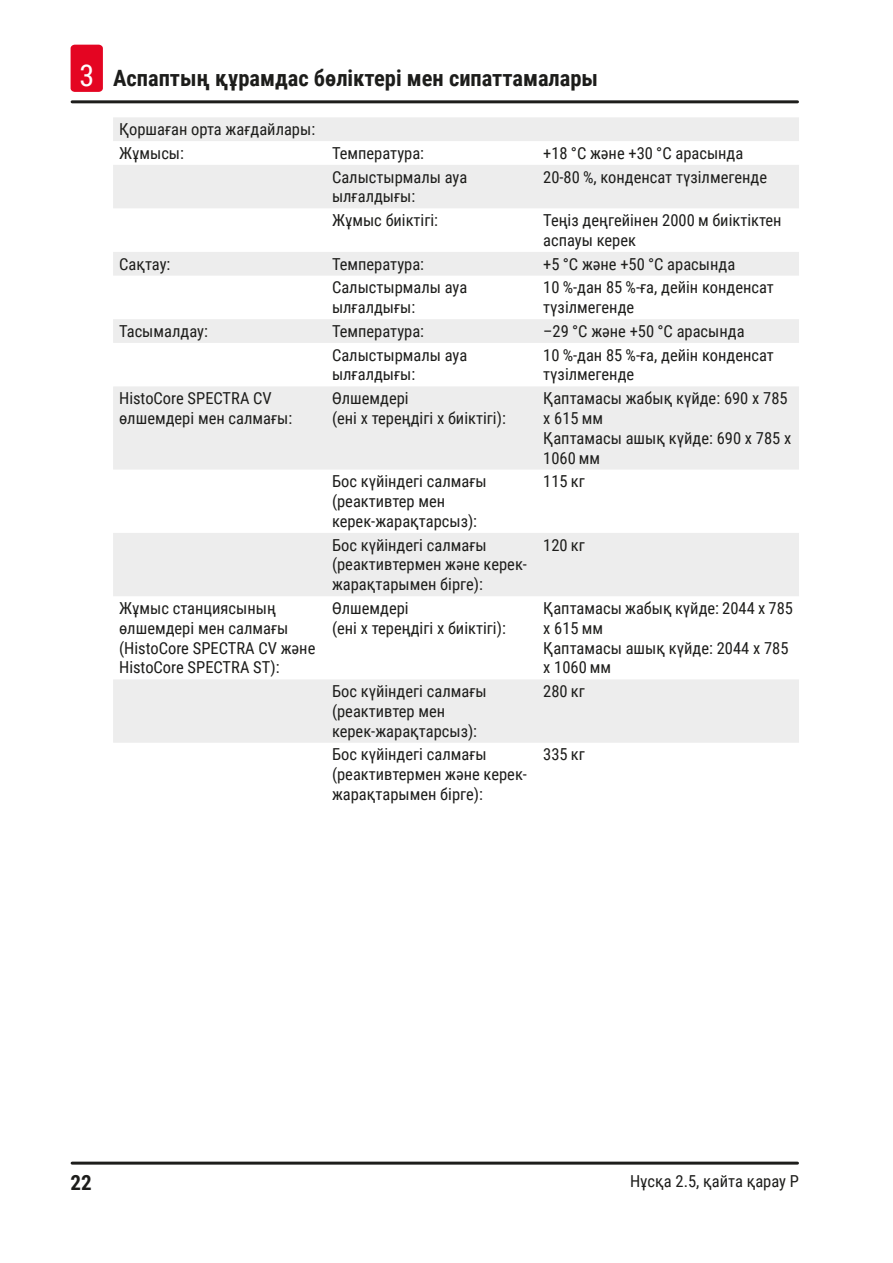
<style>
.page{position:relative;width:893px;height:1263px;background:#fff}
.page>*{position:absolute;margin:0;border:0;box-sizing:border-box;transform-origin:0 0}
.t1{font:700 22.5px "Roboto Condensed";color:#1d1d1b}
.t2{font:700 21px "Roboto Condensed";color:#1d1d1b}
.Table_text{font:16.5px/19.8px "Roboto Condensed";color:#1d1d1b}
.s1{font-weight:400;font-size:30px;color:#fff}
</style>
<div class="page">
<hr style="left:72px;top:1161px;width:725px;height:3px;background:#1d1d1b">
<hr style="left:72px;top:100px;width:725px;height:3px;background:#1d1d1b">
<div style="left:71px;top:45px;width:32px;height:47px;background:#e40522;border-radius:4px"></div>
<svg style="left:113px;top:117px;width:686px;height:626px;fill:#ededed"></svg>
<h1 class="t1" style="left:79px;top:63px;width:520px"><span class="s1">3</span> Аспаптың құрамдас бөліктері мен сипаттамалары</h1>
<p class="Table_text" style="left:119px;top:119px;width:198px">Қоршаған орта жағдайлары:</p>
<p class="Table_text" style="left:119px;top:142px;width:66px">Жұмысы:</p>
<p class="Table_text" style="left:332px;top:142px;width:94px">Температура:</p>
<p class="Table_text" style="left:543px;top:142px;width:202px">+18 °C және +30 °C арасында</p>
<p class="Table_text" style="left:332px;top:166px;width:137px">Салыстырмалы ауа ылғалдығы:</p>
<p class="Table_text" style="left:543px;top:166px;width:225px">20-80 %, конденсат түзілмегенде</p>
<p class="Table_text" style="left:332px;top:210px;width:108px">Жұмыс биіктігі:</p>
<p class="Table_text" style="left:543px;top:210px;width:240px">Теңіз деңгейінен 2000 м биіктіктен аспауы керек</p>
<p class="Table_text" style="left:119px;top:253px;width:53px">Сақтау:</p>
<p class="Table_text" style="left:332px;top:253px;width:94px">Температура:</p>
<p class="Table_text" style="left:543px;top:253px;width:194px">+5 °C және +50 °C арасында</p>
<p class="Table_text" style="left:332px;top:277px;width:137px">Салыстырмалы ауа ылғалдығы:</p>
<p class="Table_text" style="left:543px;top:277px;width:232px">10 %-дан 85 %-ға, дейін конденсат түзілмегенде</p>
<p class="Table_text" style="left:119px;top:320px;width:90px">Тасымалдау:</p>
<p class="Table_text" style="left:332px;top:320px;width:94px">Температура:</p>
<p class="Table_text" style="left:543px;top:320px;width:203px">–29 °C және +50 °C арасында</p>
<p class="Table_text" style="left:332px;top:344px;width:137px">Салыстырмалы ауа ылғалдығы:</p>
<p class="Table_text" style="left:543px;top:344px;width:232px">10 %-дан 85 %-ға, дейін конденсат түзілмегенде</p>
<p class="Table_text" style="left:119px;top:388px;width:175px">HistoCore SPECTRA CV өлшемдері мен салмағы:</p>
<p class="Table_text" style="left:332px;top:388px;width:175px">Өлшемдері<br>(ені x тереңдігі x биіктігі):</p>
<p class="Table_text" style="left:543px;top:388px;width:250px">Қаптамасы жабық күйде: 690 x 785 x 615 мм<br>Қаптамасы ашық күйде: 690 x 785 x<br>1060 мм</p>
<p class="Table_text" style="left:332px;top:471px;width:156px">Бос күйіндегі салмағы (реактивтер мен керек-жарақтарсыз):</p>
<p class="Table_text" style="left:543px;top:471px;width:43px">115 кг</p>
<p class="Table_text" style="left:332px;top:534px;width:197px">Бос күйіндегі салмағы (реактивтермен және керек&shy;жарақтарымен бірге):</p>
<p class="Table_text" style="left:543px;top:534px;width:43px">120 кг</p>
<p class="Table_text" style="left:119px;top:598px;width:198px">Жұмыс станциясының өлшемдері мен салмағы (HistoCore SPECTRA CV және<br>HistoCore SPECTRA ST):</p>
<p class="Table_text" style="left:332px;top:598px;width:175px">Өлшемдері<br>(ені x тереңдігі x биіктігі):</p>
<p class="Table_text" style="left:543px;top:598px;width:251px">Қаптамасы жабық күйде: 2044 x 785 x 615 мм<br>Қаптамасы ашық күйде: 2044 x 785 x 1060 мм</p>
<p class="Table_text" style="left:332px;top:681px;width:156px">Бос күйіндегі салмағы (реактивтер мен керек-жарақтарсыз):</p>
<p class="Table_text" style="left:543px;top:681px;width:43px">280 кг</p>
<p class="Table_text" style="left:332px;top:744px;width:197px">Бос күйіндегі салмағы (реактивтермен және керек&shy;жарақтарымен бірге):</p>
<p class="Table_text" style="left:543px;top:744px;width:43px">335 кг</p>
<p class="t2" style="left:71px;top:1168px;width:23px">22</p>
<p class="Table_text" style="left:630px;top:1170px;width:170px">Нұсқа 2.5, қайта қарау P</p>
</div>
